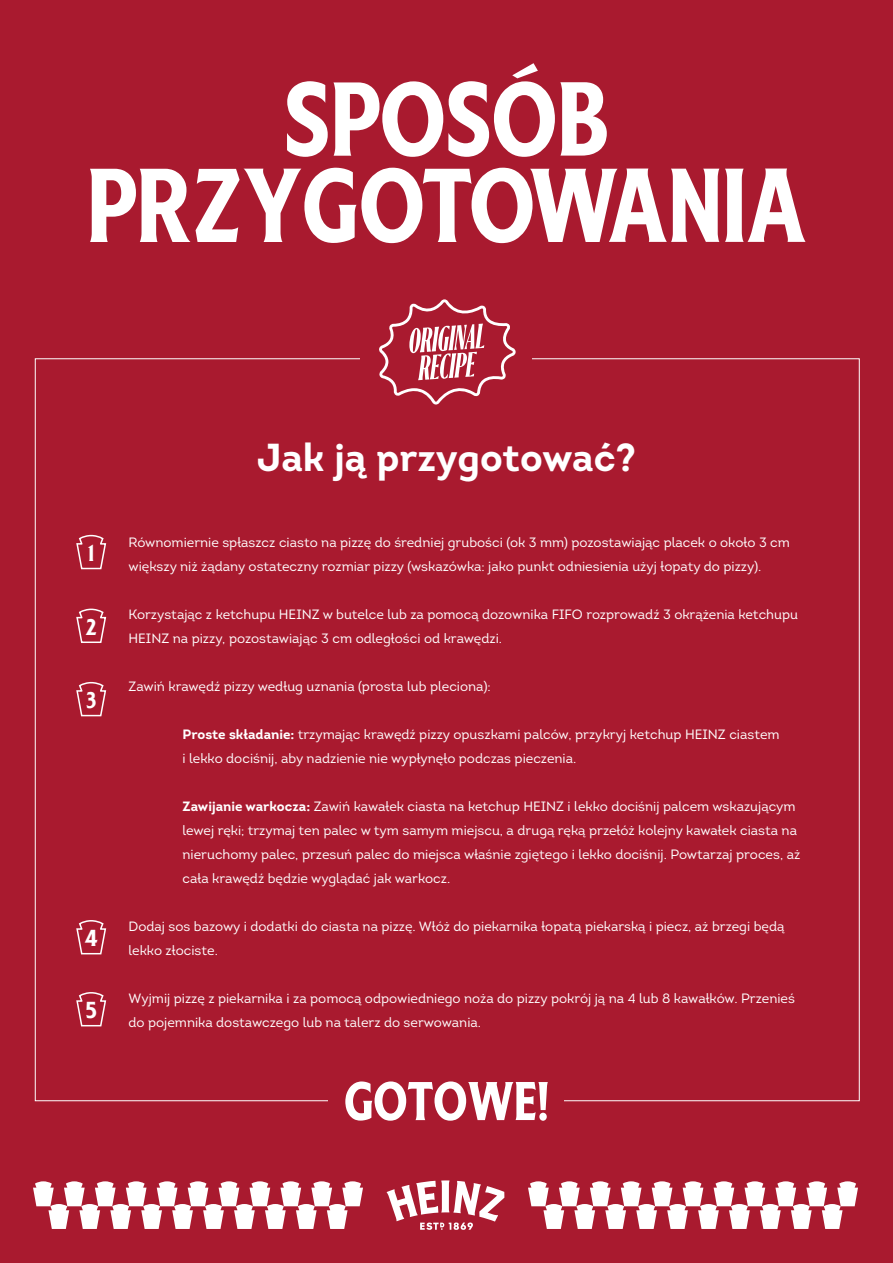
<style>
.page{position:relative;width:893px;height:1263px;background:#a91a2f}
.page>*{position:absolute;margin:0;border:0;box-sizing:border-box;transform-origin:0 0}
.t1{font:109.65px/86.2px "Heinz Label";color:#fff;text-align:center}
.t2{font:57px "Heinz Label";color:#fff}
.t3{font:700 39px "Intro";color:#fff}
.t4{font:24.15px "Heinz Label";color:#fff}
.t5{font:13.5px/24px "Intro";color:#fff}
.s1{font-weight:700}
</style>
<div class="page">
<svg style="left:528px;top:1181px;width:330px;height:48px"></svg>
<svg style="left:387px;top:1180px;width:117px;height:50px"></svg>
<svg style="left:33px;top:1181px;width:330px;height:48px"></svg>
<svg style="left:76px;top:534px;width:31px;height:36px"></svg>
<svg style="left:76px;top:608px;width:31px;height:35px"></svg>
<svg style="left:76px;top:681px;width:31px;height:36px"></svg>
<svg style="left:76px;top:920px;width:31px;height:35px"></svg>
<svg style="left:76px;top:992px;width:31px;height:35px"></svg>
<svg style="left:379px;top:299px;width:137px;height:105px"></svg>
<h1 class="t1" style="left:87px;top:75px;width:721px">SPOSÓB<br>PRZYGOTOWANIA</h1>
<h3 class="t4" style="left:88px;top:539px;width:7px">1</h3>
<h3 class="t4" style="left:86px;top:612px;width:13px">2</h3>
<h3 class="t4" style="left:86px;top:686px;width:12px">3</h3>
<h3 class="t4" style="left:85px;top:924px;width:15px">4</h3>
<h3 class="t4" style="left:86px;top:996px;width:12px">5</h3>
<h3 class="t3" style="left:257px;top:432px;width:380px">Jak ją przygotować?</h3>
<p class="t5" style="left:129px;top:530px;width:663px">Równomiernie spłaszcz ciasto na pizzę do średniej grubości (ok 3 mm) pozostawiając placek o około 3 cm większy niż żądany ostateczny rozmiar pizzy (wskazówka: jako punkt odniesienia użyj łopaty do pizzy).</p>
<p class="t5" style="left:129px;top:602px;width:671px">Korzystając z ketchupu HEINZ w butelce lub za pomocą dozownika FIFO rozprowadź 3 okrążenia ketchupu<br>HEINZ na pizzy, pozostawiając 3 cm odległości od krawędzi.</p>
<p class="t5" style="left:129px;top:674px;width:364px">Zawiń krawędź pizzy według uznania (prosta lub pleciona):</p>
<p class="t5" style="left:183px;top:722px;width:599px"><span class="s1">Proste składanie:</span> trzymając krawędź pizzy opuszkami palców, przykryj ketchup HEINZ ciastem i lekko dociśnij, aby nadzienie nie wypłynęło podczas pieczenia.</p>
<p class="t5" style="left:183px;top:794px;width:619px"><span class="s1">Zawijanie warkocza:</span> Zawiń kawałek ciasta na ketchup HEINZ i lekko dociśnij palcem wskazującym lewej ręki; trzymaj ten palec w tym samym miejscu, a drugą ręką przełóż kolejny kawałek ciasta na nieruchomy palec, przesuń palec do miejsca właśnie zgiętego i lekko dociśnij. Powtarzaj proces, aż cała krawędź będzie wyglądać jak warkocz.</p>
<p class="t5" style="left:129px;top:914px;width:657px">Dodaj sos bazowy i dodatki do ciasta na pizzę. Włóż do piekarnika łopatą piekarską i piecz, aż brzegi będą lekko złociste.</p>
<p class="t5" style="left:129px;top:986px;width:668px">Wyjmij pizzę z piekarnika i za pomocą odpowiedniego noża do pizzy pokrój ją na 4 lub 8 kawałków. Przenieś do pojemnika dostawczego lub na talerz do serwowania.</p>
<h2 class="t2" style="left:344px;top:1067px;width:206px">GOTOWE!</h2>
</div>
